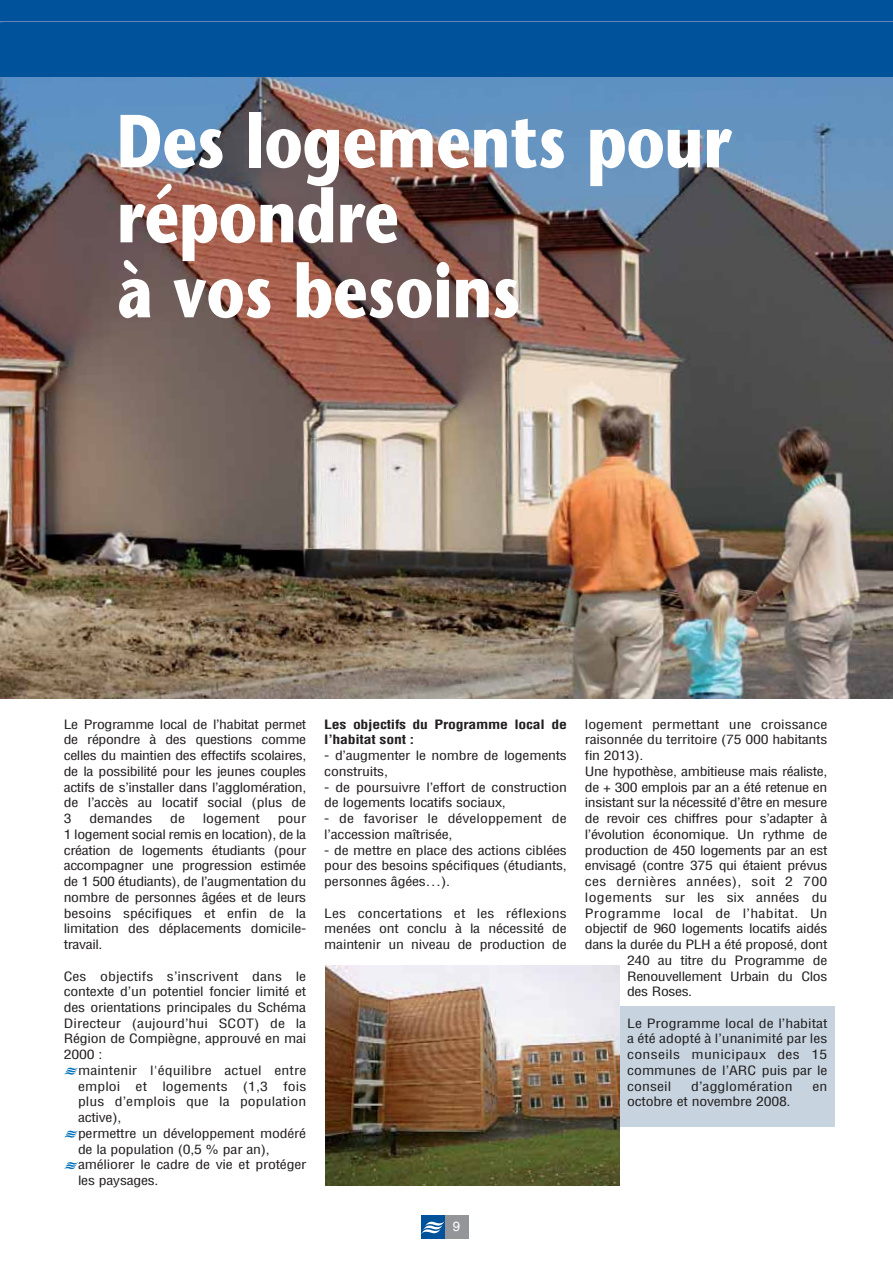
<style>
.page{position:relative;width:893px;height:1263px;background:#fff}
.page>*{position:absolute;margin:0;border:0;box-sizing:border-box;transform-origin:0 0}
.t1{font:700 75px/75px "Stone Sans";color:#fff;scale:.8 1}
.t2{font:13.5px "Helvetica";color:#fff}
.t3{font:condensed 12.6px/15.8px "Helvetica";letter-spacing:-.015em;color:#231f20;text-align:justify;scale:1.25 1}
.t4{font:condensed 12.6px "Helvetica";letter-spacing:.02em;color:#231f20;scale:1.25 1}
.t5{font:700 condensed 12.6px/15.8px "Helvetica";letter-spacing:-.015em;color:#231f20;scale:1.25 1}
.t6{font:condensed 12.6px "Helvetica";letter-spacing:.005em;color:#231f20;scale:1.25 1}
</style>
<div class="page">
<div style="left:621px;top:1007px;width:214px;height:120px;background:#c7d4df"></div>
<img style="left:0;top:77px;width:893px;height:622px">
<div style="left:445px;top:1216px;width:23px;height:23px;background:#939598"></div>
<div style="left:421px;top:1216px;width:24px;height:23px;background:#00539b"></div>
<svg style="left:421px;top:1221px;width:24px;height:13px"></svg>
<svg style="left:64px;top:1162px;width:14px;height:7px"></svg>
<svg style="left:64px;top:1130px;width:14px;height:8px"></svg>
<svg style="left:64px;top:1067px;width:14px;height:8px"></svg>
<div style="left:0;top:0;width:893px;height:77px;background:#00539b"></div>
<hr style="left:0;top:21px;width:893px;height:1px;background:#6682ba">
<img style="left:325px;top:965px;width:295px;height:220px">
<h1 class="t1" style="left:117px;top:112px;width:769px">Des logements pour répondre<br>à vos besoins</h1>
<p class="t3" style="left:64px;top:717px;width:196px">Le Programme local de l’habitat permet de répondre à des questions comme celles du maintien des effectifs scolaires, de la possibilité pour les jeunes couples actifs de s’installer dans l’agglomération, de l’accès au locatif social (plus de 3</p>
<p class="t3" style="left:89px;top:812px;width:52px">demandes</p>
<p class="t3" style="left:170px;top:812px;width:13px">de</p>
<p class="t3" style="left:203px;top:812px;width:47px">logement</p>
<p class="t3" style="left:64px;top:812px;width:196px;text-indent:214px">pour 1 logement social remis en location), de la création de logements étudiants (pour accompagner une progression estimée de 1 500 étudiants), de l’augmentation du nombre de personnes âgées et de leurs besoins spécifiques et enfin de la limitation des déplacements domicile&shy;travail.</p>
<p class="t3" style="left:64px;top:969px;width:196px">Ces objectifs s’inscrivent dans le contexte d’un potentiel foncier limité et des orientations principales du Schéma Directeur (aujourd’hui SCOT) de la Région de Compiègne, approuvé en mai 2000 :</p>
<p class="t3" style="left:78px;top:1064px;width:184px;text-align:left">maintenir l'équilibre actuel entre emploi et logements (1,3 fois plus d’emplois que la population active),<br>permettre un développement modéré de la population (0,5 % par an), améliorer le cadre de vie et protéger les paysages.</p>
<p class="t5" style="left:324px;top:717px;width:196px">Les objectifs du Programme local de l’habitat sont :</p>
<p class="t3" style="left:324px;top:749px;width:196px">- d’augmenter le nombre de logements construits,</p>
<p class="t3" style="left:324px;top:780px;width:196px">- de poursuivre l’effort de construction de logements locatifs sociaux,</p>
<p class="t3" style="left:324px;top:812px;width:196px">- de favoriser le développement de l’accession maîtrisée,</p>
<p class="t3" style="left:324px;top:843px;width:196px">- de mettre en place des actions ciblées pour des besoins spécifiques (étudiants, personnes âgées…).</p>
<p class="t3" style="left:324px;top:906px;width:196px">Les concertations et les réflexions menées ont conclu à la nécessité de maintenir un niveau de production de</p>
<p class="t2" style="left:453px;top:1221px;width:9px">9</p>
<p class="t3" style="left:585px;top:717px;width:196px">logement permettant une croissance</p>
<p class="t3" style="left:585px;top:733px;width:196px">raisonnée du territoire (75 000 habitants</p>
<p class="t3" style="left:585px;top:749px;width:48px">fin 2013).</p>
<p class="t3" style="left:585px;top:764px;width:196px">Une hypothèse, ambitieuse mais réaliste,</p>
<p class="t3" style="left:585px;top:780px;width:196px">de + 300 emplois par an a été retenue en</p>
<p class="t3" style="left:585px;top:796px;width:196px">insistant sur la nécessité d’être en mesure</p>
<p class="t3" style="left:585px;top:812px;width:196px">de revoir ces chiffres pour s’adapter à</p>
<p class="t3" style="left:585px;top:827px;width:195px">l’évolution économique. Un rythme de</p>
<p class="t3" style="left:585px;top:843px;width:195px">production de 450 logements par an est</p>
<p class="t3" style="left:585px;top:859px;width:196px">envisagé (contre 375 qui étaient prévus</p>
<p class="t4" style="left:585px;top:877px;width:196px">ces dernières années), soit 2 700</p>
<p class="t3" style="left:585px;top:890px;width:196px">logements sur les six années du</p>
<p class="t4" style="left:585px;top:908px;width:196px">Programme local de l’habitat. Un</p>
<p class="t3" style="left:585px;top:922px;width:196px">objectif de 960 logements locatifs aidés</p>
<p class="t3" style="left:585px;top:938px;width:195px">dans la durée du PLH a été proposé, dont</p>
<p class="t3" style="left:627px;top:953px;width:162px">240 au titre du Programme de</p>
<p class="t3" style="left:627px;top:969px;width:162px">Renouvellement Urbain du Clos</p>
<p class="t3" style="left:627px;top:985px;width:54px">des Roses.</p>
<p class="t3" style="left:627px;top:1016px;width:162px">Le Programme local de l’habitat a été adopté à l’unanimité par les conseils municipaux des 15 communes de l’ARC puis par le conseil</p>
<p class="t6" style="left:691px;top:1081px;width:83px">d’agglomération</p>
<p class="t3" style="left:812px;top:1079px;width:13px">en</p>
<p class="t3" style="left:627px;top:1095px;width:132px">octobre et novembre 2008.</p>
</div>
